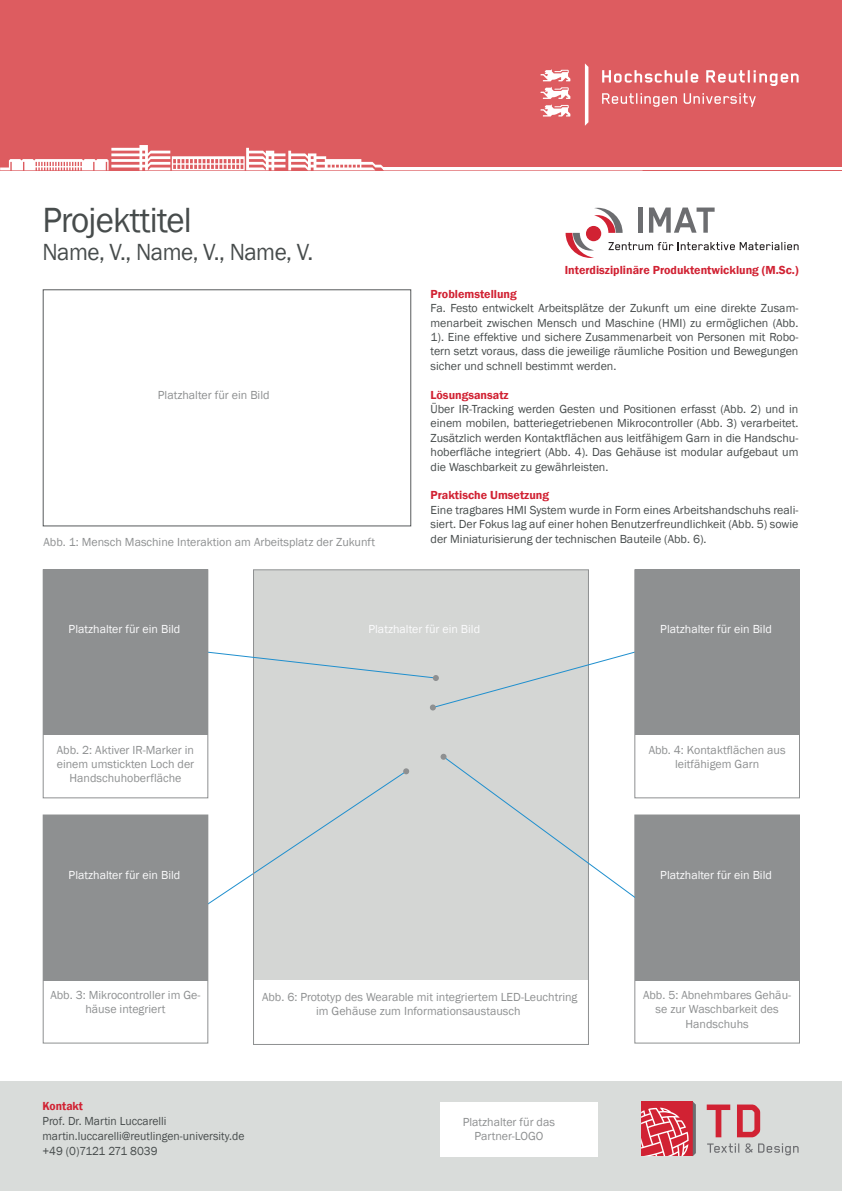
<style>
.page{position:relative;width:842px;height:1192px;background:#fff}
.page>*{position:absolute;margin:0;border:0;box-sizing:border-box;transform-origin:0 0}
.t1{font:36px "Franklin Gothic";letter-spacing:-.025em;color:#474c4c}
.t2{font:24px "Franklin Gothic";letter-spacing:-.025em;color:#474c4c}
.t3{font:12px/14.4px "Franklin Gothic";color:#474c4c;text-align:justify}
.t4{font:12px/14.4px "Franklin Gothic";color:#8e9091;text-align:center}
.t5{font:12px "Franklin Gothic";color:#fbfbfc}
.t6{font:600 12px "Franklin Gothic";color:#d12233}
</style>
<div class="page">
<div style="left:0;top:1082px;width:842px;height:109px;background:#d9dcda"></div>
<svg style="left:707px;top:1105px;width:23px;height:32px"></svg>
<svg style="left:737px;top:1105px;width:23px;height:32px"></svg>
<svg style="left:707px;top:1143px;width:32px;height:10px"></svg>
<svg style="left:745px;top:1143px;width:54px;height:12px"></svg>
<svg style="left:641px;top:1101px;width:55px;height:55px;background:#d4515e"></svg>
<div style="left:0;top:0;width:842px;height:170px;background:#dd5c60"></div>
<svg style="left:541px;top:87px;width:29px;height:30px"></svg>
<svg style="left:541px;top:69px;width:29px;height:12px"></svg>
<svg style="left:585px;top:63px;width:3px;height:63px"></svg>
<svg style="left:602px;top:70px;width:96px;height:13px"></svg>
<svg style="left:706px;top:70px;width:92px;height:16px"></svg>
<svg style="left:602px;top:93px;width:75px;height:14px"></svg>
<svg style="left:684px;top:93px;width:72px;height:14px"></svg>
<svg style="left:0;top:145px;width:384px;height:25px"></svg>
<hr style="left:384px;top:167px;width:458px;height:3px;background:#fff">
<div style="left:440px;top:1102px;width:158px;height:54px;background:#fff"></div>
<svg style="left:566px;top:208px;width:232px;height:50px"></svg>
<div style="left:253px;top:570px;width:335px;height:410px;background:#d4d6d4"></div>
<div style="left:43px;top:290px;width:368px;height:236px;border:1px solid #575a5b"></div>
<div style="left:635px;top:815px;width:165px;height:228px;border:1px solid #8e9091"></div>
<svg style="left:208px;top:651px;width:427px;height:59px"></svg>
<svg style="left:441px;top:754px;width:194px;height:144px"></svg>
<svg style="left:206px;top:768px;width:203px;height:137px"></svg>
<div style="left:43px;top:816px;width:165px;height:165px;background:#8e9091"></div>
<div style="left:43px;top:570px;width:165px;height:165px;background:#8e9091"></div>
<div style="left:635px;top:816px;width:164px;height:165px;background:#8e9091"></div>
<div style="left:635px;top:570px;width:164px;height:165px;background:#8e9091"></div>
<h1 class="t1" style="left:43px;top:197px;width:151px">Projekttitel</h1>
<h2 class="t2" style="left:43px;top:237px;width:272px">Name, V., Name, V., Name, V.</h2>
<p class="t4" style="left:158px;top:388px;width:113px">Platzhalter für ein Bild</p>
<p class="t4" style="left:44px;top:535px;width:333px">Abb. 1: Mensch Maschine Interaktion am Arbeitsplatz der Zukunft</p>
<p class="t6" style="left:565px;top:262px;width:235px">Interdisziplinäre Produktentwicklung (M.Sc.)</p>
<p class="t6" style="left:430px;top:286px;width:88px">Problemstellung</p>
<p class="t3" style="left:430px;top:301px;width:369px">Fa. Festo entwickelt Arbeitsplätze der Zukunft um eine direkte Zusam&shy;menarbeit zwischen Mensch und Maschine (HMI) zu ermöglichen (Abb.<br>1). Eine effektive und sichere Zusammenarbeit von Personen mit Robo&shy;tern setzt voraus, dass die jeweilige räumliche Position und Bewegungen sicher und schnell bestimmt werden.</p>
<p class="t6" style="left:430px;top:387px;width:80px">Lösungsansatz</p>
<p class="t3" style="left:430px;top:402px;width:369px">Über IR-Tracking werden Gesten und Positionen erfasst (Abb. 2) und in einem mobilen, batteriegetriebenen Mikrocontroller (Abb. 3) verarbeitet.<br>Zusätzlich werden Kontaktflächen aus leitfähigem Garn in die Handschu&shy;hoberfläche integriert (Abb. 4). Das Gehäuse ist modular aufgebaut um die Waschbarkeit zu gewährleisten.</p>
<p class="t6" style="left:430px;top:488px;width:120px">Praktische Umsetzung</p>
<p class="t3" style="left:430px;top:503px;width:369px">Eine tragbares HMI System wurde in Form eines Arbeitshandschuhs reali&shy;siert. Der Fokus lag auf einer hohen Benutzerfreundlichkeit (Abb. 5) sowie der Miniaturisierung der technischen Bauteile (Abb. 6).</p>
<p class="t5" style="left:69px;top:621px;width:113px">Platzhalter für ein Bild</p>
<p class="t5" style="left:368px;top:621px;width:113px">Platzhalter für ein Bild</p>
<p class="t5" style="left:660px;top:621px;width:113px">Platzhalter für ein Bild</p>
<p class="t4" style="left:57px;top:743px;width:139px">Abb. 2: Aktiver IR-Marker in einem umstickten Loch der<br>Handschuhoberfläche</p>
<p class="t4" style="left:649px;top:743px;width:138px">Abb. 4: Kontaktflächen aus leitfähigem Garn</p>
<p class="t5" style="left:69px;top:867px;width:113px">Platzhalter für ein Bild</p>
<p class="t5" style="left:660px;top:867px;width:113px">Platzhalter für ein Bild</p>
<p class="t4" style="left:51px;top:988px;width:151px">Abb. 3: Mikrocontroller im Ge&shy;häuse integriert</p>
<p class="t4" style="left:262px;top:990px;width:317px">Abb. 6: Prototyp des Wearable mit integriertem LED-Leuchtring im Gehäuse zum Informationsaustausch</p>
<p class="t4" style="left:643px;top:988px;width:149px">Abb. 5: Abnehmbares Gehäu&shy;se zur Waschbarkeit des<br>Handschuhs</p>
<p class="t6" style="left:43px;top:1098px;width:42px">Kontakt</p>
<p class="t3" style="left:43px;top:1113px;width:203px;line-height:15px;text-align:left">Prof. Dr. Martin Luccarelli martin.luccarelli@reutlingen-university.de +49 (0)7121 271 8039</p>
<p class="t4" style="left:463px;top:1115px;width:94px">Platzhalter für das<br>Partner-LOGO</p>
</div>
